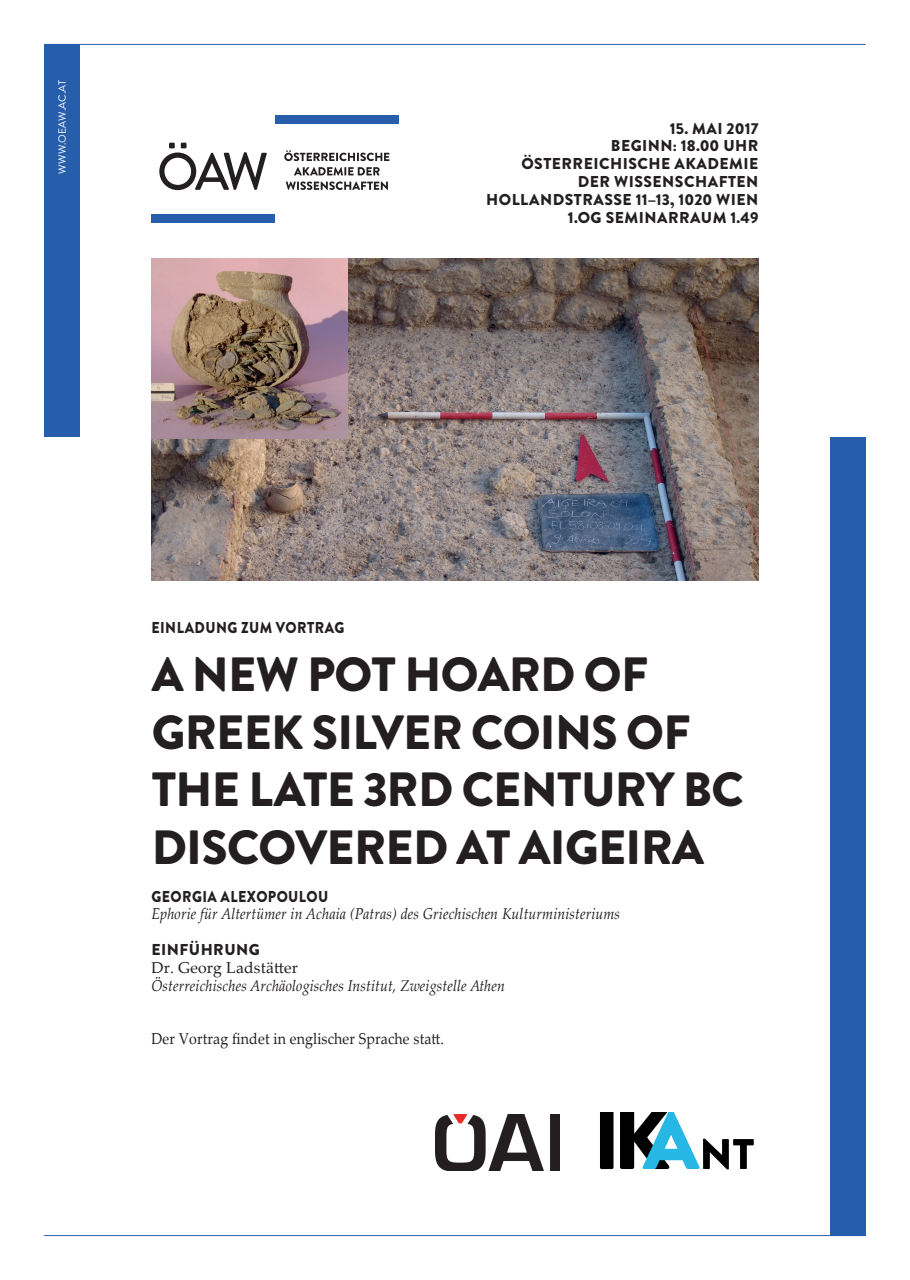
<style>
.page{position:relative;width:910px;height:1280px;background:#fff}
.page>*{position:absolute;margin:0;border:0;box-sizing:border-box;transform-origin:0 0}
.t1{font:900 48px/57.6px "Brandon Grotesque";letter-spacing:-.015em;color:#231f20}
.t2{font:italic 15.75px "Palatino Linotype";letter-spacing:.01em;color:#231f20;scale:.9 1}
.t3{font:900 15.75px/17.9px "Brandon Grotesque";letter-spacing:.03em;color:#231f20;text-align:right}
.t4{font:15.75px "Palatino Linotype";letter-spacing:.01em;color:#231f20;scale:.9 1}
.t5{font:900 15.75px "Brandon Grotesque";letter-spacing:.03em;color:#231f20;scale:.9 1}
.t6{font:15.75px "Palatino Linotype";letter-spacing:.01em;color:#231f20}
.t7{font:10.5px "Brandon Grotesque";letter-spacing:.02em;color:#fff}
</style>
<div class="page">
<img style="left:151px;top:259px;width:608px;height:321px">
<img style="left:151px;top:259px;width:197px;height:179px">
<div style="left:44px;top:44px;width:36px;height:393px;background:#275eac"></div>
<div style="left:830px;top:693px;width:36px;height:543px;background:#275eac"></div>
<div style="left:830px;top:437px;width:36px;height:256px;background:#275eac"></div>
<hr style="left:44px;top:44px;width:822px;height:1px;background:#275eac">
<hr style="left:44px;top:1235px;width:822px;height:1px;background:#275eac">
<div style="left:151px;top:215px;width:124px;height:8px;background:#275eac"></div>
<div style="left:275px;top:116px;width:124px;height:8px;background:#275eac"></div>
<svg style="left:159px;top:143px;width:108px;height:47px"></svg>
<svg style="left:284px;top:150px;width:105px;height:11px"></svg>
<svg style="left:286px;top:167px;width:102px;height:23px"></svg>
<img style="left:600px;top:1112px;width:154px;height:57px">
<img style="left:435px;top:1114px;width:124px;height:57px">
<p class="t7" style="left:55px;top:174px;width:95px;rotate:-90deg">WWW.OEAW.AC.AT</p>
<p class="t3" style="left:486px;top:119px;width:274px">15. MAI 2017<br>BEGINN: 18.00 UHR<br>ÖSTERREICHISCHE AKADEMIE<br>DER WISSENSCHAFTEN<br>HOLLANDSTRASSE 11–13, 1020 WIEN<br>1.OG SEMINARRAUM 1.49</p>
<p class="t5" style="left:151px;top:617px;width:216px">EINLADUNG ZUM VORTRAG</p>
<h1 class="t1" style="left:152px;top:646px;width:594px">A NEW POT HOARD OF<br>GREEK SILVER COINS OF<br>THE LATE 3RD CENTURY BC<br>DISCOVERED AT AIGEIRA</h1>
<p class="t5" style="left:151px;top:885px;width:198px">GEORGIA ALEXOPOULOU</p>
<p class="t2" style="left:151px;top:903px;width:522px">Ephorie für Altertümer in Achaia (Patras) des Griechischen Kulturministeriums</p>
<p class="t3" style="left:151px;top:941px;width:110px">EINFÜHRUNG</p>
<p class="t6" style="left:151px;top:956px;width:148px">Dr. Georg Ladstätter</p>
<p class="t2" style="left:151px;top:974px;width:394px">Österreichisches Archäologisches Institut, Zweigstelle Athen</p>
<p class="t4" style="left:151px;top:1028px;width:327px">Der Vortrag findet in englischer Sprache statt.</p>
</div>
